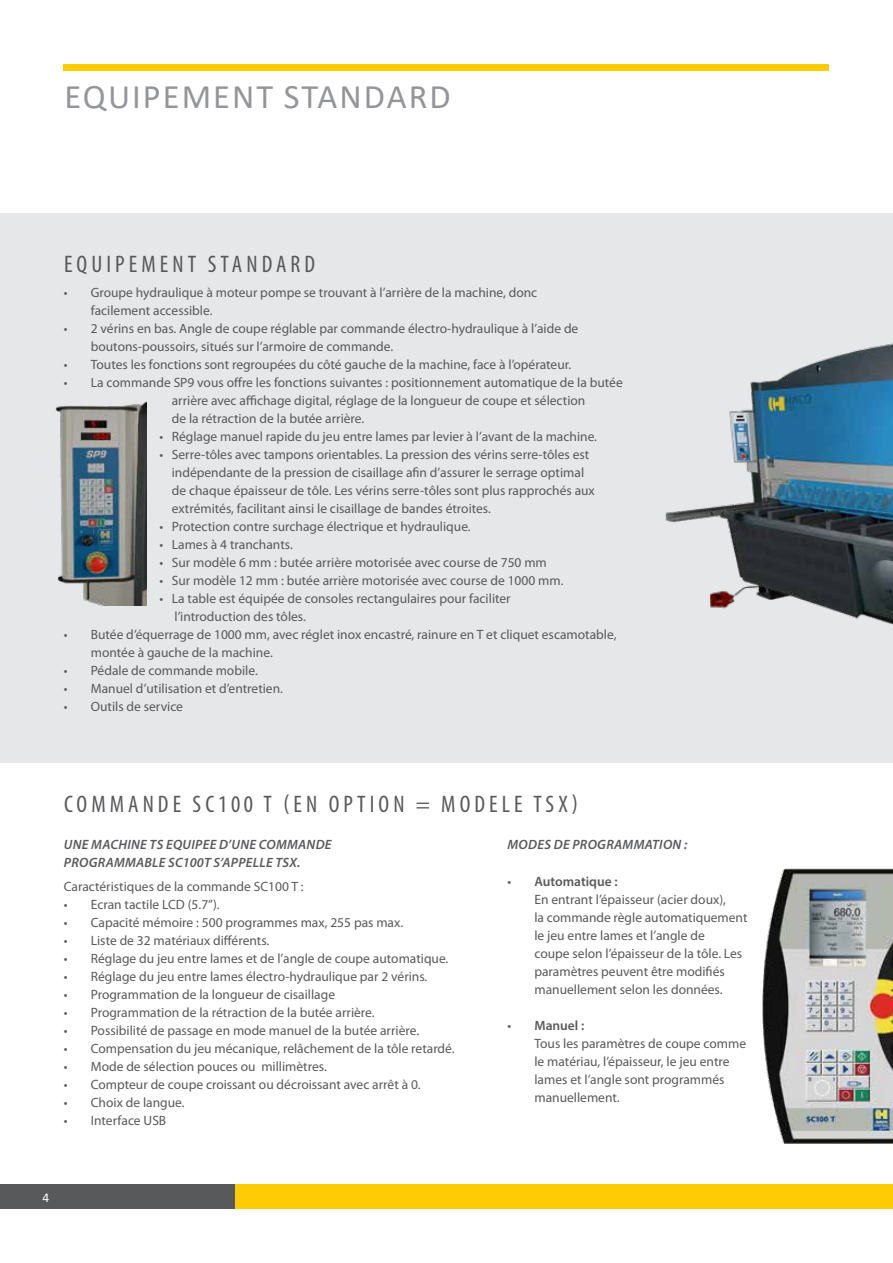
<style>
.page{position:relative;width:893px;height:1263px;background:#fff}
.page>*{position:absolute;margin:0;border:0;box-sizing:border-box;transform-origin:0 0}
.t1{font:34.5px "Calibri";letter-spacing:.06em;color:#939598}
.t2{font:condensed 24px "Myriad Pro";letter-spacing:.17em;color:#58595b}
.t3{font:13.5px/18px "Myriad Pro";color:#58595b}
.t4{font:italic 600 13.5px/18px "Myriad Pro";letter-spacing:.02em;color:#58595b}
.t5{font:13.5px "Calibri";color:#fff}
.s1{font-weight:600}
</style>
<div class="page">
<div style="left:235px;top:1184px;width:658px;height:25px;background:#ffcb05"></div>
<div style="left:0;top:1184px;width:235px;height:25px;background:#58595b"></div>
<div style="left:0;top:213px;width:893px;height:837px;background:#e6e7e8"></div>
<div style="left:0;top:763px;width:893px;height:410px;background:#fff"></div>
<div style="left:64px;top:64px;width:765px;height:6px;background:#ffcb05"></div>
<img style="left:665px;top:343px;width:228px;height:282px">
<img style="left:55px;top:401px;width:92px;height:204px">
<img style="left:763px;top:868px;width:130px;height:276px">
<h1 class="t1" style="left:64px;top:73px;width:388px">EQUIPEMENT STANDARD</h1>
<h2 class="t2" style="left:64px;top:249px;width:253px">EQUIPEMENT STANDARD</h2>
<p class="t3" style="left:91px;top:283px;width:448px;text-indent:-27px">• Groupe hydraulique à moteur pompe se trouvant à l’arrière de la machine, donc facilement accessible.</p>
<p class="t3" style="left:91px;top:319px;width:489px;text-indent:-27px">• 2 vérins en bas. Angle de coupe réglable par commande électro-hydraulique à l’aide de boutons-poussoirs, situés sur l’armoire de commande.</p>
<p class="t3" style="left:64px;top:355px;width:509px">• Toutes les fonctions sont regroupées du côté gauche de la machine, face à l’opérateur.</p>
<p class="t3" style="left:172px;top:373px;width:452px;text-indent:-108px">• La commande SP9 vous offre les fonctions suivantes : positionnement automatique de la butée arrière avec affichage digital, réglage de la longueur de coupe et sélection<br>de la rétraction de la butée arrière.</p>
<p class="t3" style="left:159px;top:427px;width:439px">• Réglage manuel rapide du jeu entre lames par levier à l’avant de la machine.</p>
<p class="t3" style="left:172px;top:445px;width:425px;text-indent:-12px">• Serre-tôles avec tampons orientables. La pression des vérins serre-tôles est indépendante de la pression de cisaillage afin d’assurer le serrage optimal de chaque épaisseur de tôle. Les vérins serre-tôles sont plus rapprochés aux extrémités, facilitant ainsi le cisaillage de bandes étroites.</p>
<p class="t3" style="left:159px;top:517px;width:313px">• Protection contre surchage électrique et hydraulique.</p>
<p class="t3" style="left:159px;top:535px;width:135px">• Lames à 4 tranchants.</p>
<p class="t3" style="left:159px;top:553px;width:389px">• Sur modèle 6 mm : butée arrière motorisée avec course de 750 mm</p>
<p class="t3" style="left:159px;top:571px;width:406px">• Sur modèle 12 mm : butée arrière motorisée avec course de 1000 mm.</p>
<p class="t3" style="left:175px;top:589px;width:338px;text-indent:-15px">• La table est équipée de consoles rectangulaires pour faciliter l’introduction des tôles.</p>
<p class="t3" style="left:91px;top:625px;width:527px;text-indent:-27px">• Butée d’équerrage de 1000 mm, avec réglet inox encastré, rainure en T et cliquet escamotable, montée à gauche de la machine.</p>
<p class="t3" style="left:64px;top:661px;width:196px">• Pédale de commande mobile.</p>
<p class="t3" style="left:64px;top:679px;width:221px">• Manuel d’utilisation et d’entretien.</p>
<p class="t3" style="left:64px;top:697px;width:121px">• Outils de service</p>
<h2 class="t2" style="left:64px;top:790px;width:515px">COMMANDE SC100 T (EN OPTION = MODELE TSX)</h2>
<p class="t4" style="left:64px;top:835px;width:269px">UNE MACHINE TS EQUIPEE D’UNE COMMANDE<br>PROGRAMMABLE SC100T S’APPELLE TSX.</p>
<p class="t4" style="left:508px;top:835px;width:181px">MODES DE PROGRAMMATION :</p>
<p class="t3" style="left:64px;top:877px;width:241px">Caractéristiques de la commande SC100 T :</p>
<p class="t3" style="left:64px;top:895px;width:157px">• Ecran tactile LCD (5.7”).</p>
<p class="t3" style="left:64px;top:913px;width:341px">• Capacité mémoire : 500 programmes max, 255 pas max.</p>
<p class="t3" style="left:64px;top:931px;width:207px">• Liste de 32 matériaux différents.</p>
<p class="t3" style="left:64px;top:949px;width:386px">• Réglage du jeu entre lames et de l’angle de coupe automatique.</p>
<p class="t3" style="left:64px;top:967px;width:365px">• Réglage du jeu entre lames électro-hydraulique par 2 vérins.</p>
<p class="t3" style="left:64px;top:985px;width:273px">• Programmation de la longueur de cisaillage</p>
<p class="t3" style="left:64px;top:1003px;width:312px">• Programmation de la rétraction de la butée arrière.</p>
<p class="t3" style="left:64px;top:1021px;width:357px">• Possibilité de passage en mode manuel de la butée arrière.</p>
<p class="t3" style="left:64px;top:1039px;width:392px">• Compensation du jeu mécanique, relâchement de la tôle retardé.</p>
<p class="t3" style="left:64px;top:1057px;width:265px">• Mode de sélection pouces ou millimètres.</p>
<p class="t3" style="left:64px;top:1075px;width:358px">• Compteur de coupe croissant ou décroissant avec arrêt à 0.</p>
<p class="t3" style="left:64px;top:1093px;width:122px">• Choix de langue.</p>
<p class="t3" style="left:64px;top:1111px;width:104px">• Interface USB</p>
<p class="t3" style="left:534px;top:872px;width:215px;text-indent:-27px">• <span class="s1">Automatique :<br></span>En entrant l’épaisseur (acier doux),<br>la commande règle automatiquement le jeu entre lames et l’angle de<br>coupe selon l’épaisseur de la tôle. Les paramètres peuvent être modifiés manuellement selon les données.</p>
<p class="t3" style="left:534px;top:1016px;width:213px;text-indent:-27px">• <span class="s1">Manuel :<br></span>Tous les paramètres de coupe comme le matériau, l’épaisseur, le jeu entre lames et l’angle sont programmés manuellement.</p>
<p class="t5" style="left:43px;top:1188px;width:8px">4</p>
</div>
